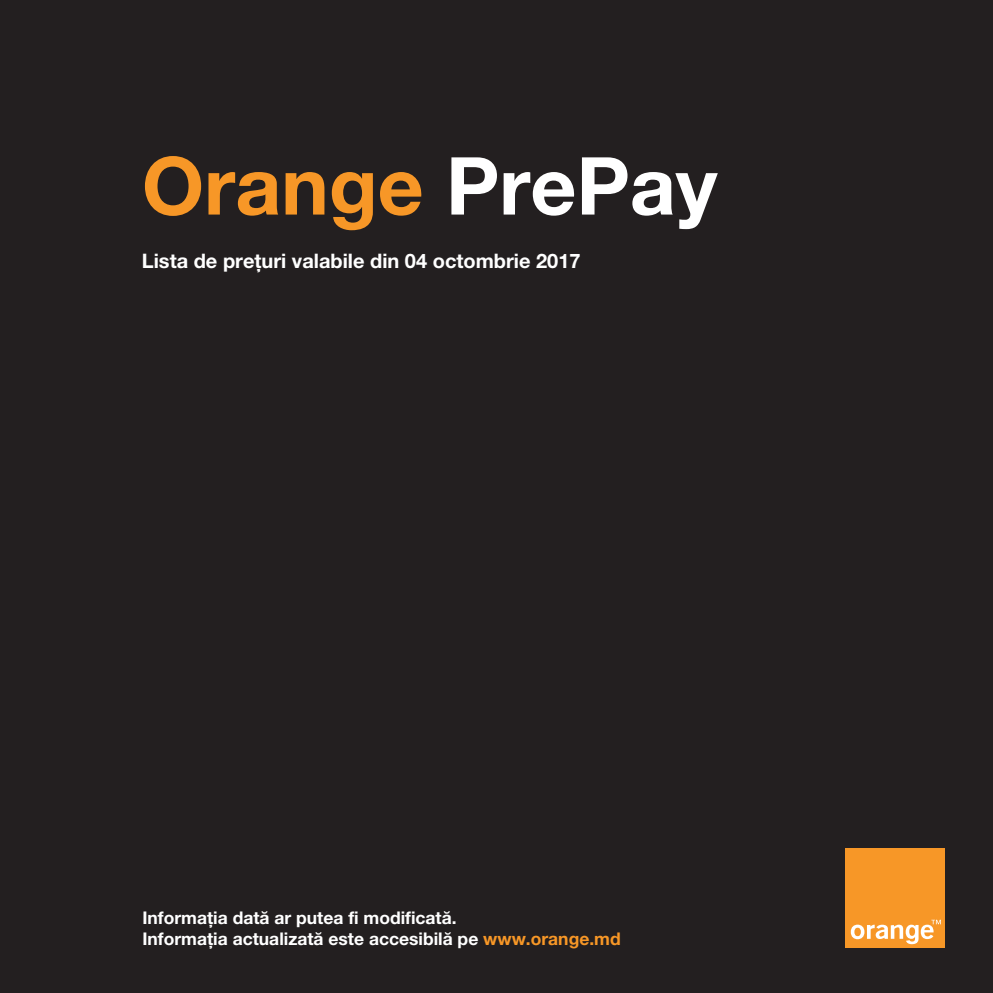
<style>
.page{position:relative;width:993px;height:993px;background:#fff}
.page>*{position:absolute;margin:0;border:0;box-sizing:border-box;transform-origin:0 0}
.t1{font:700 80px "Helvetica Neue LT Pro";color:#f79727}
.t2{font:700 20px "Helvetica Neue LT Pro";color:#fff}
.t3{font:700 17.5px/21px "Helvetica Neue LT Pro";color:#fff}
.s1{color:#fff}
.s2{color:#f79727}
</style>
<div class="page">
<div style="left:0;top:0;width:992px;height:992px;background:#231f20"></div>
<div style="left:845px;top:847px;width:99px;height:99px;background:#f79727"></div>
<svg style="left:850px;top:919px;width:90px;height:24px"></svg>
<h1 class="t1" style="left:142px;top:135px;width:576px">Orange <span class="s1">PrePay</span></h1>
<p class="t2" style="left:142px;top:248px;width:440px">Lista de preţuri valabile din 04 octombrie 2017</p>
<p class="t3" style="left:142px;top:906px;width:479px">Informaţia dată ar putea fi modificată.<br>Informaţia actualizată este accesibilă pe <span class="s2">www.orange.md</span></p>
</div>
